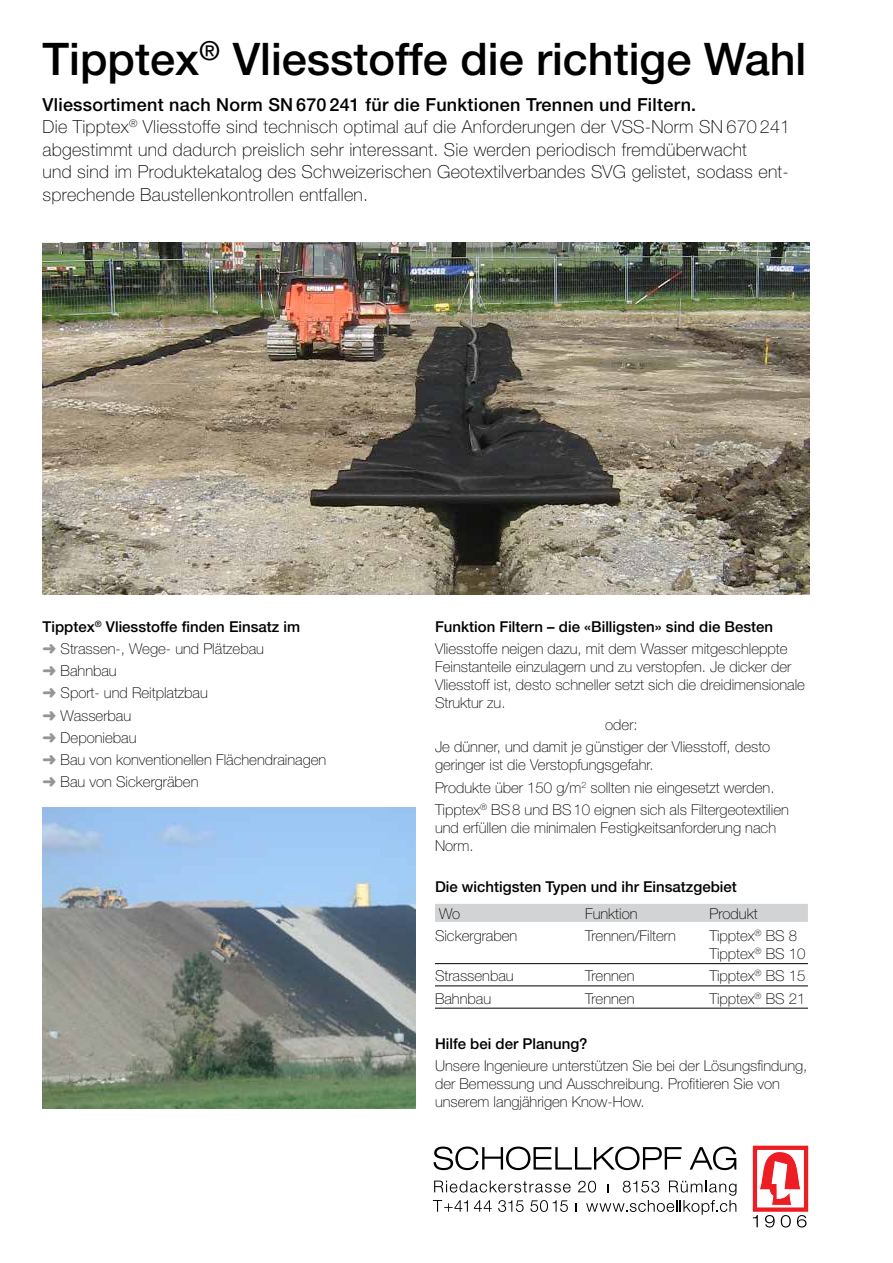
<style>
.page{position:relative;width:893px;height:1263px;background:#fff}
.page>*{position:absolute;margin:0;border:0;box-sizing:border-box;transform-origin:0 0}
.t1{font:500 45px "Helvetica Neue LT Pro";color:#000}
.t2{font:100 18px/22.5px "Helvetica Neue LT Pro";letter-spacing:.015em;color:#000}
.t3{font:100 15px/22.2px "Helvetica Neue LT Pro";color:#000}
.t4{font:500 15px "Helvetica Neue LT Pro";color:#000}
.s1{font-weight:500}
.s2{color:#939598}
</style>
<div class="page">
<svg style="left:433px;top:1146px;width:248px;height:24px"></svg>
<svg style="left:690px;top:1146px;width:46px;height:24px"></svg>
<svg style="left:760px;top:1151px;width:41px;height:54px"></svg>
<div style="left:753px;top:1146px;width:55px;height:66px;border:4px solid #ed1d24"></div>
<svg style="left:753px;top:1215px;width:5px;height:12px"></svg>
<svg style="left:765px;top:1215px;width:10px;height:12px"></svg>
<svg style="left:781px;top:1215px;width:10px;height:12px"></svg>
<svg style="left:797px;top:1215px;width:9px;height:12px"></svg>
<svg style="left:433px;top:1180px;width:303px;height:35px"></svg>
<img style="left:43px;top:807px;width:373px;height:302px">
<img style="left:43px;top:242px;width:766px;height:352px">
<div style="left:435px;top:904px;width:373px;height:18px;background:#d1d3d4"></div>
<hr style="left:435px;top:963px;width:373px;height:1px;background:#000">
<hr style="left:435px;top:985px;width:373px;height:1px;background:#000">
<hr style="left:435px;top:1008px;width:373px;height:1px;background:#000">
<h1 class="t1" style="left:43px;top:32px;width:765px">Tipptex<sup>®</sup> Vliesstoffe die richtige Wahl</h1>
<p class="t2" style="left:43px;top:93px;width:749px"><span class="s1">Vliessortiment nach Norm SN 670 241 für die Funktionen Trennen und Filtern.<br></span>Die Tipptex<sup>®</sup> Vliesstoffe sind technisch optimal auf die Anforderungen der VSS-Norm SN 670 241 abgestimmt und dadurch preislich sehr interessant. Sie werden periodisch fremdüberwacht<br>und sind im Produktekatalog des Schweizerischen Geotextilverbandes SVG gelistet, sodass ent&shy;sprechende Baustellenkontrollen entfallen.</p>
<p class="t3" style="left:43px;top:615px;width:285px"><span class="s1">Tipptex</span><sup>®</sup> <span class="s1">Vliesstoffe finden Einsatz im<br></span><span class="s2">➜</span> Strassen-, Wege- und Plätzebau<br><span class="s2">➜</span> Bahnbau<br><span class="s2">➜</span> Sport- und Reitplatzbau<br><span class="s2">➜</span> Wasserbau<br><span class="s2">➜</span> Deponiebau<br><span class="s2">➜</span> Bau von konventionellen Flächendrainagen <span class="s2">➜</span> Bau von Sickergräben</p>
<p class="t4" style="left:435px;top:617px;width:340px">Funktion Filtern – die «Billigsten» sind die Besten</p>
<p class="t3" style="left:435px;top:639px;width:372px;line-height:18px">Vliesstoffe neigen dazu, mit dem Wasser mitgeschleppte Feinstanteile einzulagern und zu verstopfen. Je dicker der Vliesstoff ist, desto schneller setzt sich die dreidimensionale Struktur zu.</p>
<p class="t3" style="left:435px;top:714px;width:337px;text-indent:170px">oder:<br>Je dünner, und damit je günstiger der Vliesstoff, desto</p>
<p class="t3" style="left:435px;top:754px;width:355px">geringer ist die Verstopfungsgefahr.<br>Produkte über 150 g/m<sup>2</sup> sollten nie eingesetzt werden.<br>Tipptex<sup>®</sup> BS8 und BS10 eignen sich als Filtergeotextilien</p>
<p class="t3" style="left:435px;top:818px;width:343px;line-height:18px">und erfüllen die minimalen Festigkeitsanforderung nach<br>Norm.</p>
<p class="t4" style="left:435px;top:878px;width:303px">Die wichtigsten Typen und ihr Einsatzgebiet</p>
<p class="t3" style="left:439px;top:902px;width:23px">Wo</p>
<p class="t3" style="left:585px;top:902px;width:54px">Funktion</p>
<p class="t3" style="left:709px;top:902px;width:50px">Produkt</p>
<p class="t3" style="left:435px;top:924px;width:84px">Sickergraben</p>
<p class="t3" style="left:585px;top:924px;width:92px">Trennen/Filtern</p>
<p class="t3" style="left:709px;top:927px;width:98px;line-height:18px">Tipptex<sup>®</sup> BS 8<br>Tipptex<sup>®</sup> BS 10</p>
<p class="t3" style="left:435px;top:965px;width:80px">Strassenbau</p>
<p class="t3" style="left:585px;top:965px;width:51px">Trennen</p>
<p class="t3" style="left:709px;top:965px;width:98px">Tipptex<sup>®</sup> BS 15</p>
<p class="t3" style="left:435px;top:987px;width:58px">Bahnbau</p>
<p class="t3" style="left:585px;top:987px;width:51px">Trennen</p>
<p class="t3" style="left:709px;top:987px;width:98px">Tipptex<sup>®</sup> BS 21</p>
<p class="t4" style="left:435px;top:1035px;width:154px">Hilfe bei der Planung?</p>
<p class="t3" style="left:435px;top:1057px;width:374px;line-height:18px">Unsere Ingenieure unterstützen Sie bei der Lösungsfindung, der Bemessung und Ausschreibung. Profitieren Sie von unserem langjährigen Know-How.</p>
</div>
